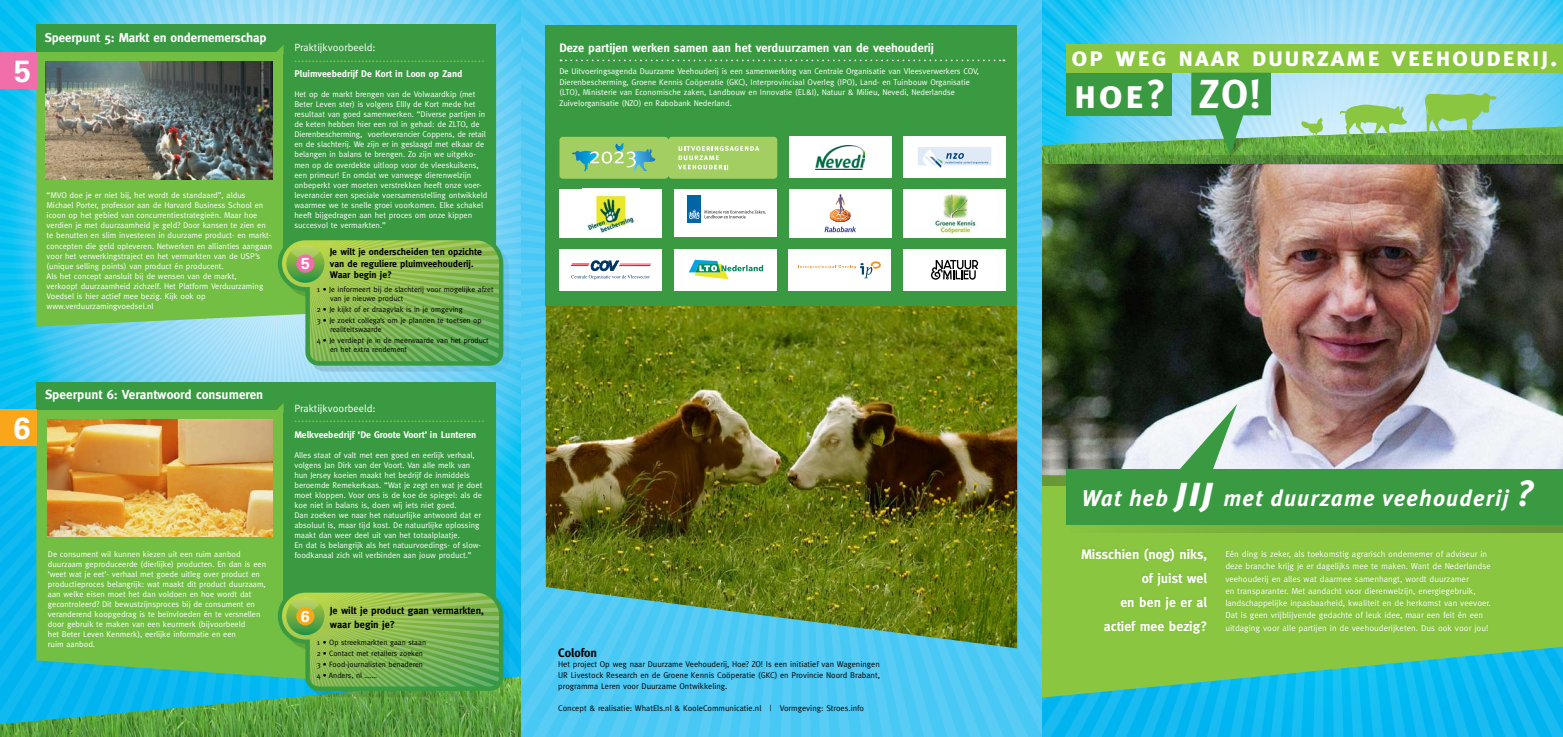
<style>
.page{position:relative;width:1563px;height:737px;background:#fff}
.page>*{position:absolute;margin:0;border:0;box-sizing:border-box;transform-origin:0 0}
.t1{font:40.51px "Meta Bold Caps";color:#fff}
.t2{font:700 30.54px "Univers";color:#fff}
.t3{font:27.04px "Meta Bold Caps";letter-spacing:.05em;color:#fff}
.t4{font:italic 700 22.75px "Meta Plus";letter-spacing:.05em;color:#fff}
.t5{font:700 15.84px "Univers";color:#fff}
.t6{font:700 13.74px/24.1px "Meta";color:#fff;text-align:right}
.t7{font:700 13.12px "Meta";color:#fff}
.t8{font:700 12.86px "Meta";letter-spacing:-.01em;color:#fff}
.t9{font:700 12.25px "Meta";color:#fff}
.t10{font:700 12.25px "Meta";color:#000}
.t11{font:10.5px "Meta";color:#fff}
.t12{font:700 10.24px/13.7px "Meta";color:#000}
.t13{font:700 9.62px "Meta";color:#8ac640}
.t14{font:700 9.62px/11.4px "Meta";color:#000}
.t15{font:700 9.62px "Meta";color:#fff}
.t16{font:8.75px/12.2px "Meta";color:#fff}
.t17{font:8.31px/10.1px "Meta";color:#fff}
.t18{font:8.31px/10.9px "Meta";color:#000;text-align:justify}
.t19{font:7.7px/11.1px "Meta";color:#000}
.s1{font-weight:900;font-size:33.25px}
.s2{font-size:36.75px}
</style>
<div class="page">
<img style="left:0;top:0;width:1563px;height:737px">
<h2 class="t2" style="left:14px;top:53px;width:18px">5</h2>
<h3 class="t8" style="left:45px;top:30px;width:223px">Speerpunt 5: Markt en ondernemerschap</h3>
<p class="t17" style="left:47px;top:190px;width:227px">“MVO doe je er niet bij, het wordt de standaard”, aldus Michael Porter, professor aan de Harvard Business School en icoon op het gebied van concurrentiestrategieën. Maar hoe verdien je met duurzaamheid je geld? Door kansen te zien en te benutten en slim investeren in duurzame product- en markt&shy;concepten die geld opleveren. Netwerken en allianties aangaan voor het verwerkingstraject en het vermarkten van de USP’s (unique selling points) van product én producent.<br>Als het concept aansluit bij de wensen van de markt,<br>verkoopt duurzaamheid zichzelf. Het Platform Verduurzaming Voedsel is hier actief mee bezig. Kijk ook op www.verduurzamingvoedsel.nl</p>
<h2 class="t2" style="left:14px;top:410px;width:18px">6</h2>
<h3 class="t7" style="left:45px;top:387px;width:220px">Speerpunt 6: Verantwoord consumeren</h3>
<p class="t17" style="left:48px;top:548px;width:220px">De consument wil kunnen kiezen uit een ruim aanbod duurzaam geproduceerde (dierlijke) producten. En dan is een ‘weet wat je eet’- verhaal met goede uitleg over product en productieproces belangrijk: wat maakt dit product duurzaam, aan welke eisen moet het dan voldoen en hoe wordt dat gecontroleerd? Dit bewustzijnsproces bij de consument en veranderend koopgedrag is te beïnvloeden én te versnellen door gebruik te maken van een keurmerk (bijvoorbeeld<br>het Beter Leven Kenmerk), eerlijke informatie en een<br>ruim aanbod.</p>
<p class="t11" style="left:294px;top:42px;width:83px">Praktijkvoorbeeld:</p>
<p class="t13" style="left:294px;top:53px;width:191px">......................................................</p>
<p class="t15" style="left:294px;top:68px;width:170px">Pluimveebedrijf De Kort in Loon op Zand</p>
<p class="t17" style="left:294px;top:89px;width:194px">Het op de markt brengen van de Volwaardkip (met Beter Leven ster) is volgens Ellly de Kort mede het resultaat van goed samenwerken. “Diverse partijen in de keten hebben hier een rol in gehad: de ZLTO, de Dierenbescherming, voerleverancier Coppens, de retail en de slachterij. We zijn er in geslaagd met elkaar de belangen in balans te brengen. Zo zijn we uitgeko&shy;men op de overdekte uitloop voor de vleeskuikens, een primeur! En omdat we vanwege dierenwelzijn onbeperkt voer moeten verstrekken heeft onze voer&shy;leverancier een speciale voersamenstelling ontwikkeld waarmee we te snelle groei voorkomen. Elke schakel heeft bijgedragen aan het proces om onze kippen succesvol te vermarkten.”</p>
<h3 class="t5" style="left:301px;top:254px;width:10px">5</h3>
<p class="t14" style="left:330px;top:246px;width:154px">Je wilt je onderscheiden ten opzichte van de reguliere pluimveehouderij.<br>Waar begin je?</p>
<p class="t19" style="left:330px;top:285px;width:165px;line-height:8.8px;text-indent:-13px">1 • Je informeert bij de slachterij voor mogelijke afzet van je nieuwe product</p>
<p class="t19" style="left:317px;top:304px;width:166px">2 • Je kijkt of er draagvlak is in je omgeving<br>3 • Je zoekt collega’s om je plannen te toetsen op</p>
<p class="t19" style="left:317px;top:323px;width:173px;text-indent:13px">realiteitswaarde<br>4 • Je verdiept je in de meerwaarde van het product</p>
<p class="t19" style="left:330px;top:343px;width:78px">en het extra rendement</p>
<p class="t11" style="left:294px;top:402px;width:83px">Praktijkvoorbeeld:</p>
<p class="t13" style="left:294px;top:413px;width:191px">......................................................</p>
<p class="t15" style="left:294px;top:428px;width:183px">Melkveebedrijf ‘De Groote Voort’ in Lunteren</p>
<p class="t17" style="left:294px;top:449px;width:189px">Alles staat of valt met een goed en eerlijk verhaal, volgens Jan Dirk van der Voort. Van alle melk van hun Jersey koeien maakt het bedrijf de inmiddels beroemde Remekerkaas. “Wat je zegt en wat je doet moet kloppen. Voor ons is de koe de spiegel: als de koe niet in balans is, doen wíj iets niet goed.<br>Dan zoeken we naar het natuurlijke antwoord dat er absoluut is, maar tijd kost. De natuurlijke oplossing maakt dan weer deel uit van het totaalplaatje.<br>En dat is belangrijk als het natuurvoedings- of slow&shy;foodkanaal zich wil verbinden aan jouw product.”</p>
<h3 class="t9" style="left:559px;top:40px;width:376px">Deze partijen werken samen aan het verduurzamen van de veehouderij</h3>
<p class="t17" style="left:559px;top:65px;width:421px;line-height:10.9px">De Uitvoeringsagenda Duurzame Veehouderij is een samenwerking van Centrale Organisatie van Vleesverwerkers COV, Dierenbescherming, Groene Kennis Coöperatie (GKC), Interprovinciaal Overleg (IPO), Land- en Tuinbouw Organisatie (LTO), Ministerie van Economische zaken, Landbouw en Innovatie (EL&amp;I), Natuur &amp; Milieu, Nevedi, Nederlandse Zuivelorganisatie (NZO) en Rabobank Nederland.</p>
<h3 class="t5" style="left:301px;top:607px;width:10px">6</h3>
<p class="t12" style="left:330px;top:603px;width:156px">Je wilt je product gaan vermarkten, waar begin je?</p>
<p class="t19" style="left:317px;top:636px;width:111px">1 • Op streekmarkten gaan staan<br>2 • Contact met retailers zoeken<br>3 • Food-journalisten benaderen<br>4 • Anders, nl …….</p>
<h3 class="t10" style="left:558px;top:645px;width:40px">Colofon</h3>
<p class="t18" style="left:558px;top:659px;width:323px">Het project Op weg naar Duurzame Veehouderij, Hoe? ZO! Is een initiatief van Wageningen UR Livestock Research en de Groene Kennis Coöperatie (GKC) en Provincie Noord Brabant, programma Leren voor Duurzame Ontwikkeling.</p>
<p class="t18" style="left:558px;top:702px;width:307px">Concept &amp; realisatie: WhatEls.nl &amp; KooleCommunicatie.nl | Vormgeving: Stroes.info</p>
<h3 class="t3" style="left:1071px;top:41px;width:487px">op weg naar duurzame veehouderij.</h3>
<h1 class="t1" style="left:1074px;top:71px;width:188px">hoe? ZO!</h1>
<h3 class="t4" style="left:1081px;top:485px;width:454px">Wat heb <span class="s1">JIJ</span> met duurzame veehouderij <span class="s2">?</span></h3>
<h3 class="t6" style="left:1081px;top:541px;width:128px">Misschien (nog) niks, of juist wel<br>en ben je er al<br>actief mee bezig?</h3>
<p class="t16" style="left:1225px;top:547px;width:267px">Eén ding is zeker, als toekomstig agrarisch ondernemer of adviseur in deze branche krijg je er dagelijks mee te maken. Want de Nederlandse veehouderij en alles wat daarmee samenhangt, wordt duurzamer<br>en transparanter. Met aandacht voor dierenwelzijn, energiegebruik, landschappelijke inpasbaarheid, kwaliteit en de herkomst van veevoer.<br>Dat is geen vrijblijvende gedachte of leuk idee, maar een feit én een uitdaging voor alle partijen in de veehouderijketen. Dus ook voor jou!</p>
</div>
